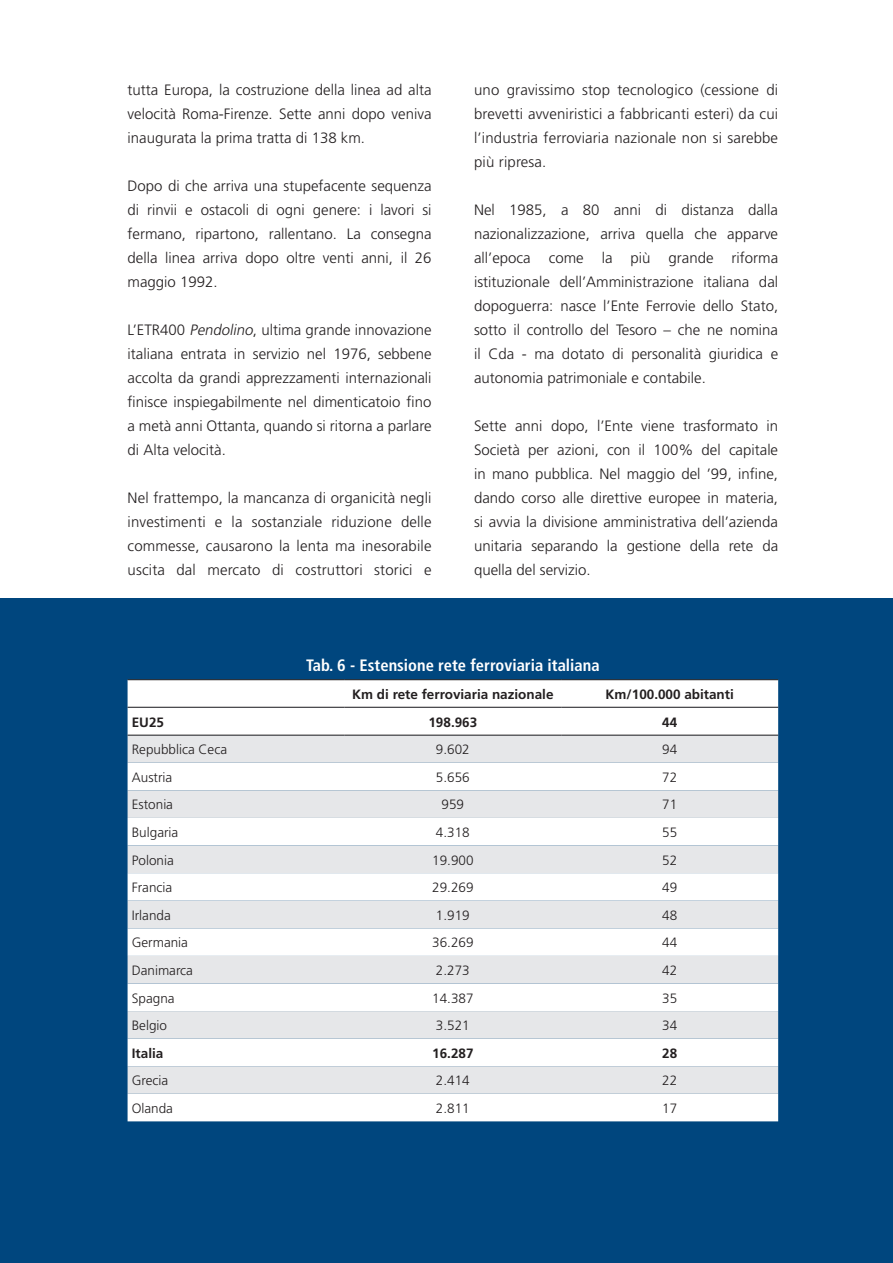
<style>
.page{position:relative;width:893px;height:1263px;background:#fff}
.page>*{position:absolute;margin:0;border:0;box-sizing:border-box;transform-origin:0 0}
.t1{font:700 condensed 16.5px "Frutiger";color:#fff}
.t2{font:300 15px/24px "Frutiger";color:#231f20;text-align:justify}
.t3{font:300 13.5px "Frutiger";color:#231f20}
.t4{font:700 13.5px "Frutiger";color:#231f20}
.s1{font-style:italic}
</style>
<div class="page">
<div style="left:0;top:599px;width:893px;height:664px;background:#00467e"></div>
<svg style="left:128px;top:680px;width:650px;height:27px;background:#fafafa"></svg>
<div style="left:128px;top:708px;width:650px;height:413px;background:#fff"></div>
<svg style="left:128px;top:736px;width:650px;height:358px;background:#eff0f2"></svg>
<hr style="left:128px;top:679px;width:216px;height:1px;background:#231f20">
<hr style="left:344px;top:679px;width:217px;height:1px;background:#231f20">
<hr style="left:561px;top:679px;width:217px;height:1px;background:#231f20">
<hr style="left:128px;top:707px;width:216px;height:1px;background:#231f20">
<hr style="left:344px;top:707px;width:217px;height:1px;background:#231f20">
<hr style="left:561px;top:707px;width:217px;height:1px;background:#231f20">
<hr style="left:128px;top:735px;width:216px;height:1px;background:#231f20">
<hr style="left:344px;top:735px;width:217px;height:1px;background:#231f20">
<hr style="left:561px;top:735px;width:217px;height:1px;background:#231f20">
<p class="t2" style="left:128px;top:78px;width:306px">tutta Europa, la costruzione della linea ad alta velocità Roma-Firenze. Sette anni dopo veniva inaugurata la prima tratta di 138 km.</p>
<p class="t2" style="left:128px;top:174px;width:306px">Dopo di che arriva una stupefacente sequenza di rinvii e ostacoli di ogni genere: i lavori si fermano, ripartono, rallentano. La consegna della linea arriva dopo oltre venti anni, il 26 maggio 1992.</p>
<p class="t2" style="left:128px;top:318px;width:306px">L’ETR400 <span class="s1">Pendolino</span>, ultima grande innovazione italiana entrata in servizio nel 1976, sebbene accolta da grandi apprezzamenti internazionali finisce inspiegabilmente nel dimenticatoio fino a metà anni Ottanta, quando si ritorna a parlare di Alta velocità.</p>
<p class="t2" style="left:128px;top:486px;width:306px">Nel frattempo, la mancanza di organicità negli investimenti e la sostanziale riduzione delle commesse, causarono la lenta ma inesorabile uscita dal mercato di costruttori storici e</p>
<p class="t2" style="left:474px;top:78px;width:306px">uno gravissimo stop tecnologico (cessione di brevetti avveniristici a fabbricanti esteri) da cui l’industria ferroviaria nazionale non si sarebbe più ripresa.</p>
<p class="t2" style="left:474px;top:198px;width:306px">Nel 1985, a 80 anni di distanza dalla nazionalizzazione, arriva quella che apparve all’epoca come la più grande riforma istituzionale dell’Amministrazione italiana dal dopoguerra: nasce l’Ente Ferrovie dello Stato, sotto il controllo del Tesoro – che ne nomina il Cda - ma dotato di personalità giuridica e autonomia patrimoniale e contabile.</p>
<p class="t2" style="left:474px;top:414px;width:306px">Sette anni dopo, l’Ente viene trasformato in Società per azioni, con il 100% del capitale in mano pubblica. Nel maggio del ’99, infine, dando corso alle direttive europee in materia, si avvia la divisione amministrativa dell’azienda unitaria separando la gestione della rete da quella del servizio.</p>
<p class="t1" style="left:306px;top:655px;width:295px">Tab. 6 - Estensione rete ferroviaria italiana</p>
<p class="t4" style="left:352px;top:686px;width:203px">Km di rete ferroviaria nazionale</p>
<p class="t4" style="left:606px;top:686px;width:130px">Km/100.000 abitanti</p>
<p class="t4" style="left:132px;top:714px;width:34px">EU25</p>
<p class="t4" style="left:428px;top:714px;width:50px">198.963</p>
<p class="t4" style="left:662px;top:714px;width:17px">44</p>
<p class="t3" style="left:132px;top:742px;width:97px">Repubblica Ceca</p>
<p class="t3" style="left:436px;top:742px;width:35px">9.602</p>
<p class="t3" style="left:662px;top:742px;width:17px">94</p>
<p class="t3" style="left:132px;top:769px;width:42px">Austria</p>
<p class="t3" style="left:436px;top:769px;width:35px">5.656</p>
<p class="t3" style="left:662px;top:769px;width:17px">72</p>
<p class="t3" style="left:132px;top:797px;width:43px">Estonia</p>
<p class="t3" style="left:442px;top:797px;width:24px">959</p>
<p class="t3" style="left:662px;top:797px;width:17px">71</p>
<p class="t3" style="left:132px;top:825px;width:48px">Bulgaria</p>
<p class="t3" style="left:436px;top:825px;width:35px">4.318</p>
<p class="t3" style="left:662px;top:825px;width:17px">55</p>
<p class="t3" style="left:132px;top:852px;width:44px">Polonia</p>
<p class="t3" style="left:432px;top:852px;width:43px">19.900</p>
<p class="t3" style="left:662px;top:852px;width:17px">52</p>
<p class="t3" style="left:132px;top:880px;width:42px">Francia</p>
<p class="t3" style="left:432px;top:880px;width:43px">29.269</p>
<p class="t3" style="left:662px;top:880px;width:17px">49</p>
<p class="t3" style="left:132px;top:907px;width:41px">Irlanda</p>
<p class="t3" style="left:436px;top:907px;width:35px">1.919</p>
<p class="t3" style="left:662px;top:907px;width:17px">48</p>
<p class="t3" style="left:132px;top:935px;width:58px">Germania</p>
<p class="t3" style="left:432px;top:935px;width:43px">36.269</p>
<p class="t3" style="left:662px;top:935px;width:17px">44</p>
<p class="t3" style="left:132px;top:963px;width:63px">Danimarca</p>
<p class="t3" style="left:436px;top:963px;width:35px">2.273</p>
<p class="t3" style="left:662px;top:963px;width:17px">42</p>
<p class="t3" style="left:132px;top:990px;width:44px">Spagna</p>
<p class="t3" style="left:432px;top:990px;width:43px">14.387</p>
<p class="t3" style="left:662px;top:990px;width:17px">35</p>
<p class="t3" style="left:132px;top:1018px;width:37px">Belgio</p>
<p class="t3" style="left:436px;top:1018px;width:35px">3.521</p>
<p class="t3" style="left:662px;top:1018px;width:17px">34</p>
<p class="t4" style="left:132px;top:1045px;width:33px">Italia</p>
<p class="t4" style="left:432px;top:1045px;width:43px">16.287</p>
<p class="t4" style="left:662px;top:1045px;width:17px">28</p>
<p class="t3" style="left:132px;top:1073px;width:38px">Grecia</p>
<p class="t3" style="left:436px;top:1073px;width:35px">2.414</p>
<p class="t3" style="left:662px;top:1073px;width:17px">22</p>
<p class="t3" style="left:132px;top:1100px;width:43px">Olanda</p>
<p class="t3" style="left:436px;top:1100px;width:35px">2.811</p>
<p class="t3" style="left:662px;top:1100px;width:17px">17</p>
</div>
